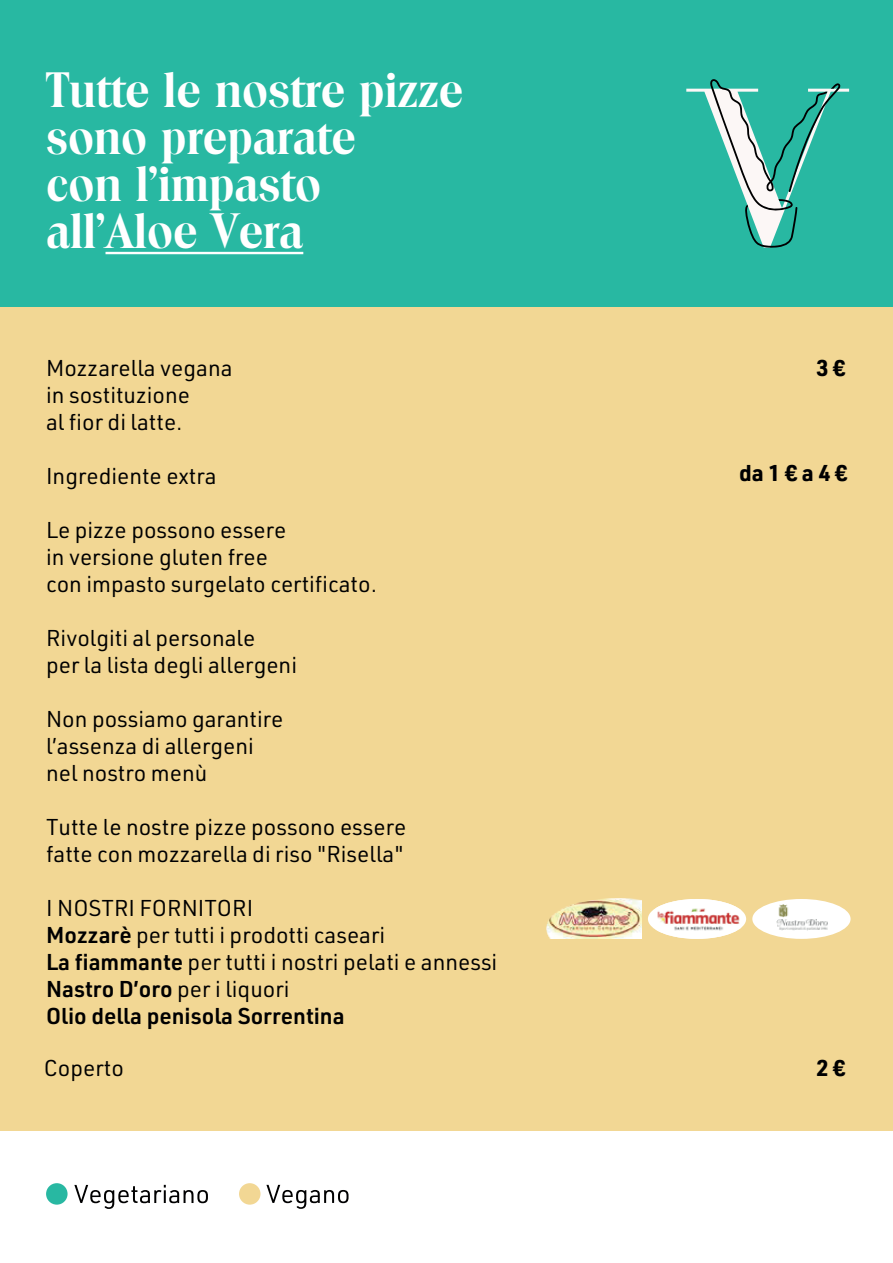
<style>
.page{position:relative;width:893px;height:1263px;background:#fff}
.page>*{position:absolute;margin:0;border:0;box-sizing:border-box;transform-origin:0 0}
.t1{font:700 48.15px/47px "Toledo Serial";color:#fff}
.t2{font:22.5px/27px "URWDIN";color:#000001}
.t3{font:700 22.5px "URWDIN";color:#000001}
.s1{font-weight:600}
</style>
<div class="page">
<div style="left:0;top:0;width:893px;height:797px;background:#28b8a2"></div>
<div style="left:0;top:307px;width:893px;height:823px;background:#f2d794"></div>
<svg style="left:74px;top:1185px;width:134px;height:24px"></svg>
<svg style="left:266px;top:1185px;width:83px;height:24px"></svg>
<div style="left:46px;top:1183px;width:22px;height:21px;background:#28b8a2;border-radius:50%"></div>
<div style="left:239px;top:1183px;width:21px;height:21px;background:#f2d794;border-radius:50%"></div>
<hr style="left:106px;top:252px;width:197px;height:2px;background:#fff">
<svg style="left:686px;top:79px;width:163px;height:169px"></svg>
<img style="left:546px;top:899px;width:96px;height:40px">
<div style="left:648px;top:899px;width:98px;height:40px;background:#fff;border-radius:50%"></div>
<img style="left:655px;top:899px;width:86px;height:40px">
<div style="left:752px;top:899px;width:99px;height:40px;background:#fff;border-radius:50%"></div>
<img style="left:776px;top:904px;width:52px;height:27px">
<h1 class="t1" style="left:46px;top:67px;width:419px">Tutte le nostre pizze sono preparate<br>con l’impasto all’Aloe Vera</h1>
<p class="t2" style="left:46px;top:354px;width:188px">Mozzarella vegana in sostituzione<br>al fior di latte.</p>
<p class="t2" style="left:46px;top:462px;width:172px">Ingrediente extra</p>
<p class="t2" style="left:46px;top:516px;width:332px">Le pizze possono essere<br>in versione gluten free<br>con impasto surgelato certificato.</p>
<p class="t2" style="left:46px;top:624px;width:252px">Rivolgiti al personale<br>per la lista degli allergeni</p>
<p class="t2" style="left:46px;top:705px;width:239px">Non possiamo garantire l’assenza di allergeni nel nostro menù</p>
<p class="t2" style="left:46px;top:813px;width:362px">Tutte le nostre pizze possono essere fatte con mozzarella di riso "Risella"</p>
<p class="t2" style="left:46px;top:894px;width:453px">I NOSTRI FORNITORI<br><span class="s1">Mozzarè</span> per tutti i prodotti caseari<br><span class="s1">La fiammante</span> per tutti i nostri pelati e annessi<br><span class="s1">Nastro D’oro</span> per i liquori<br><span class="s1">Olio della penisola Sorrentina</span></p>
<p class="t3" style="left:816px;top:352px;width:30px">3 €</p>
<p class="t3" style="left:739px;top:457px;width:109px">da 1 € a 4 €</p>
<p class="t2" style="left:44px;top:1054px;width:82px">Coperto</p>
<p class="t3" style="left:816px;top:1052px;width:30px">2 €</p>
</div>
